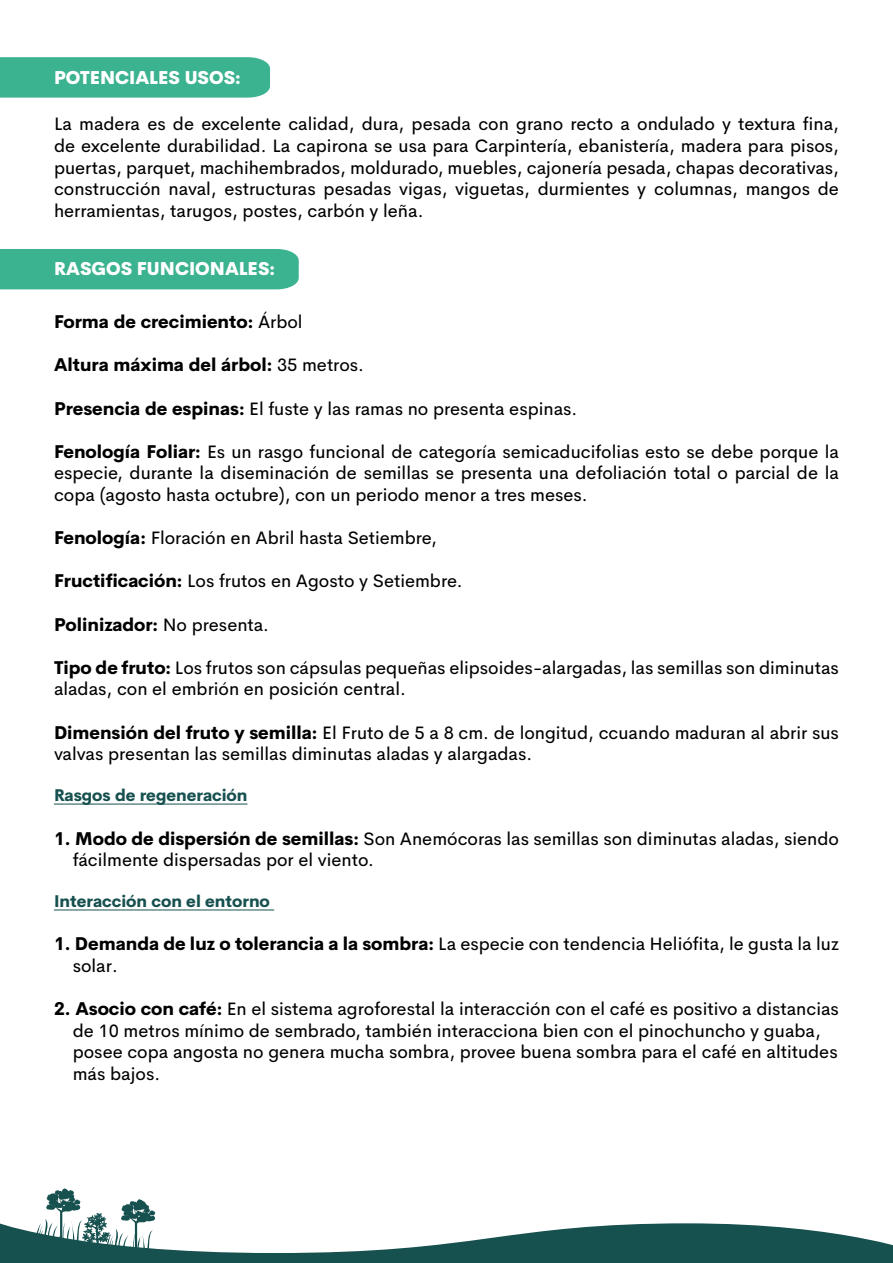
<style>
.page{position:relative;width:893px;height:1263px;background:#fff}
.page>*{position:absolute;margin:0;border:0;box-sizing:border-box;transform-origin:0 0}
.t1{font:18px/21.6px "Cerebri Sans";color:#000}
.t2{font:800 18px "Cerebri Sans";color:#000}
.t3{font:800 18px "Cerebri Sans";color:#fff}
.t4{font:800 16.5px "Cerebri Sans";color:#16504f}
.s1{font-weight:400}
.s2{font-weight:800}
</style>
<div class="page">
<svg style="left:0;top:1188px;width:893px;height:75px"></svg>
<div style="left:0;top:57px;width:270px;height:41px;background:#3bb290"></div>
<div style="left:0;top:249px;width:299px;height:40px;background:#3bb290"></div>
<hr style="left:54px;top:804px;width:193px;height:1px;background:#16504f">
<hr style="left:54px;top:909px;width:220px;height:1px;background:#16504f">
<p class="t3" style="left:54px;top:62px;width:188px">POTENCIALES USOS:</p>
<p class="t1" style="left:54px;top:112px;width:786px;text-align:justify">La madera es de excelente calidad, dura, pesada con grano recto a ondulado y textura fina, de excelente durabilidad. La capirona se usa para Carpintería, ebanistería, madera para pisos, puertas, parquet, machihembrados, moldurado, muebles, cajonería pesada, chapas decorativas, construcción naval, estructuras pesadas vigas, viguetas, durmientes y columnas, mangos de herramientas, tarugos, postes, carbón y leña.</p>
<p class="t3" style="left:54px;top:254px;width:223px">RASGOS FUNCIONALES:</p>
<p class="t2" style="left:54px;top:307px;width:250px">Forma de crecimiento: <span class="s1">Árbol</span></p>
<p class="t2" style="left:54px;top:350px;width:311px">Altura máxima del árbol: <span class="s1">35 metros.</span></p>
<p class="t1" style="left:54px;top:396px;width:525px"><span class="s2">Presencia de espinas:</span> El fuste y las ramas no presenta espinas.</p>
<p class="t1" style="left:54px;top:439px;width:786px;text-align:justify"><span class="s2">Fenología Foliar:</span> Es un rasgo funcional de categoría semicaducifolias esto se debe porque la especie, durante la diseminación de semillas se presenta una defoliación total o parcial de la copa (agosto hasta octubre), con un periodo menor a tres meses.</p>
<p class="t1" style="left:54px;top:526px;width:384px"><span class="s2">Fenología:</span> Floración en Abril hasta Setiembre,</p>
<p class="t1" style="left:54px;top:569px;width:410px"><span class="s2">Fructificación:</span> Los frutos en Agosto y Setiembre.</p>
<p class="t2" style="left:54px;top:609px;width:217px">Polinizador: <span class="s1">No presenta.</span></p>
<p class="t1" style="left:54px;top:655px;width:786px"><span class="s2">Tipo de fruto:</span> Los frutos son cápsulas pequeñas elipsoides-alargadas, las semillas son diminutas aladas, con el embrión en posición central.</p>
<p class="t1" style="left:54px;top:720px;width:786px"><span class="s2">Dimensión del fruto y semilla:</span> El Fruto de 5 a 8 cm. de longitud, ccuando maduran al abrir sus valvas presentan las semillas diminutas aladas y alargadas.</p>
<p class="t4" style="left:54px;top:782px;width:195px">Rasgos de regeneración</p>
<p class="t1" style="left:73px;top:826px;width:768px;text-indent:-19px"><span class="s2">1. Modo de dispersión de semillas:</span> Son Anemócoras las semillas son diminutas aladas, siendo fácilmente dispersadas por el viento.</p>
<p class="t4" style="left:54px;top:888px;width:217px">Interacción con el entorno</p>
<p class="t1" style="left:73px;top:932px;width:768px;text-indent:-19px"><span class="s2">1. Demanda de luz o tolerancia a la sombra:</span> La especie con tendencia Heliófita, le gusta la luz solar.</p>
<p class="t1" style="left:73px;top:997px;width:768px;text-indent:-19px"><span class="s2">2. Asocio con café:</span> En el sistema agroforestal la interacción con el café es positivo a distancias de 10 metros mínimo de sembrado, también interacciona bien con el pinochuncho y guaba, posee copa angosta no genera mucha sombra, provee buena sombra para el café en altitudes más bajos.</p>
</div>
